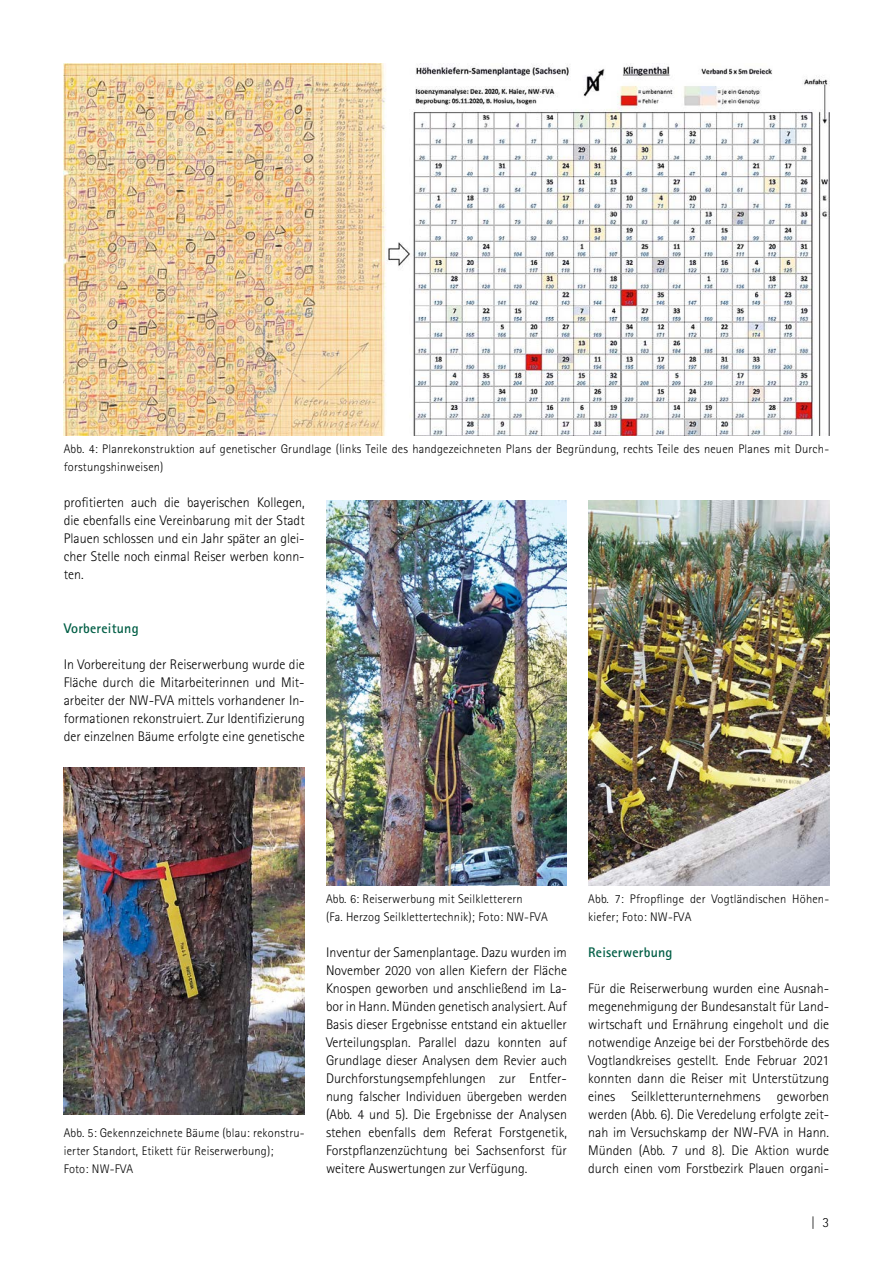
<style>
.page{position:relative;width:893px;height:1263px;background:#fff}
.page>*{position:absolute;margin:0;border:0;box-sizing:border-box;transform-origin:0 0}
.Fließtext{font:300 13.95px/18px "Rotis Sans Serif Std";color:#000;text-align:justify}
.H2_Zwischenüberschrift_grün{font:700 13.95px "Rotis Sans Serif Std";letter-spacing:.015em;color:#005e45}
.t1{font:300 12.45px/18px "Rotis Sans Serif Std";letter-spacing:.015em;color:#000}
</style>
<div class="page">
<img style="left:64px;top:64px;width:765px;height:371px">
<img style="left:64px;top:767px;width:241px;height:347px">
<img style="left:326px;top:501px;width:241px;height:384px">
<img style="left:588px;top:501px;width:241px;height:384px">
<p class="t1" style="left:64px;top:440px;width:767px">Abb. 4: Planrekonstruktion auf genetischer Grundlage (links Teile des handgezeichneten Plans der Begründung, rechts Teile des neuen Planes mit Durch&shy;forstungshinweisen)</p>
<p class="Fließtext" style="left:64px;top:493px;width:242px">profitierten auch die bayerischen Kollegen, die ebenfalls eine Vereinbarung mit der Stadt Plauen schlossen und ein Jahr später an glei&shy;cher Stelle noch einmal Reiser werben konn&shy;ten.</p>
<h2 class="H2_Zwischenüberschrift_grün" style="left:64px;top:620px;width:76px">Vorbereitung</h2>
<p class="Fließtext" style="left:64px;top:655px;width:242px">In Vorbereitung der Reiserwerbung wurde die Fläche durch die Mitarbeiterinnen und Mit&shy;arbeiter der NW-FVA mittels vorhandener In&shy;formationen rekonstruiert. Zur Identifizierung der einzelnen Bäume erfolgte eine genetische</p>
<p class="t1" style="left:64px;top:1124px;width:242px">Abb. 5: Gekennzeichnete Bäume (blau: rekonstru&shy;ierter Standort, Etikett für Reiserwerbung);</p>
<p class="t1" style="left:64px;top:1160px;width:71px">Foto: NW-FVA</p>
<p class="t1" style="left:326px;top:890px;width:198px">Abb. 6: Reiserwerbung mit Seilkletterern</p>
<p class="t1" style="left:326px;top:908px;width:223px">(Fa. Herzog Seilklettertechnik); Foto: NW-FVA</p>
<p class="t1" style="left:588px;top:890px;width:241px">Abb. 7: Pfropflinge der Vogtländischen Höhen&shy;kiefer; Foto: NW-FVA</p>
<p class="Fließtext" style="left:326px;top:943px;width:242px">Inventur der Samenplantage. Dazu wurden im November 2020 von allen Kiefern der Fläche Knospen geworben und anschließend im La&shy;bor in Hann. Münden genetisch analysiert. Auf Basis dieser Ergebnisse entstand ein aktueller Verteilungsplan. Parallel dazu konnten auf Grundlage dieser Analysen dem Revier auch Durchforstungsempfehlungen zur Entfer&shy;nung falscher Individuen übergeben werden (Abb. 4 und 5). Die Ergebnisse der Analysen stehen ebenfalls dem Referat Forstgenetik, Forstpflanzenzüchtung bei Sachsenforst für weitere Auswertungen zur Verfügung.</p>
<h2 class="H2_Zwischenüberschrift_grün" style="left:588px;top:944px;width:86px">Reiserwerbung</h2>
<p class="Fließtext" style="left:588px;top:979px;width:242px">Für die Reiserwerbung wurden eine Ausnah&shy;megenehmigung der Bundesanstalt für Land&shy;wirtschaft und Ernährung eingeholt und die notwendige Anzeige bei der Forstbehörde des Vogtlandkreises gestellt. Ende Februar 2021 konnten dann die Reiser mit Unterstützung eines Seilkletterunternehmens geworben werden (Abb. 6). Die Veredelung erfolgte zeit&shy;nah im Versuchskamp der NW-FVA in Hann.<br>Münden (Abb. 7 und 8). Die Aktion wurde durch einen vom Forstbezirk Plauen organi-</p>
<p class="Fließtext" style="left:811px;top:1213px;width:20px">| 3</p>
</div>
